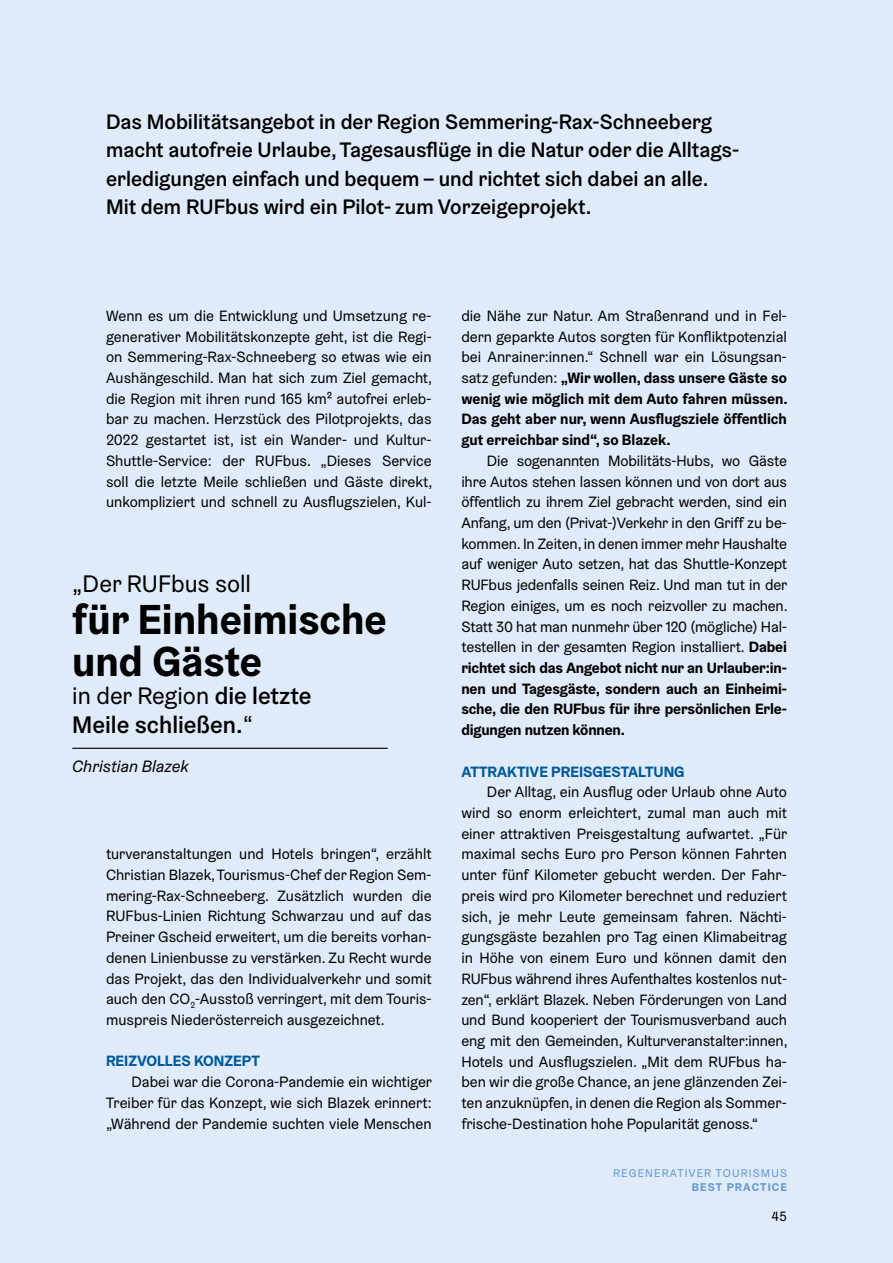
<style>
.page{position:relative;width:893px;height:1263px;background:#dfebf9}
.page>*{position:absolute;margin:0;border:0;box-sizing:border-box;transform-origin:0 0}
.t1{font:700 42px/42px "Graebenbach";color:#000}
.t2{font:500 24px/28.5px "Graebenbach";color:#000}
.t3{font:24px "Graebenbach";color:#000}
.t4{font:500 21px/28.5px "Graebenbach";color:#000}
.t5{font:italic 16.5px "Graebenbach";color:#000}
.t6{font:15px/20.7px "Graebenbach";color:#000;text-align:justify}
.t7{font:700 15px "Graebenbach";color:#00599a}
.t8{font:13.5px "Graebenbach";color:#000}
.t9{font:11.25px "Graebenbach";letter-spacing:.1em;color:#6698d1}
.t10{font:700 11.25px "Graebenbach";letter-spacing:.1em;color:#6698d1}
.s1{font-weight:400}
.s2{font-weight:700}
</style>
<div class="page">
<hr style="left:72px;top:748px;width:316px;height:1px;background:#000">
<p class="t4" style="left:106px;top:107px;width:635px">Das Mobilitätsangebot in der Region Semmering-Rax-Schneeberg macht autofreie Urlaube, Tagesausflüge in die Natur oder die Alltags&shy;erledigungen einfach und bequem – und richtet sich dabei an alle.<br>Mit dem RUFbus wird ein Pilot- zum Vorzeigeprojekt.</p>
<p class="t6" style="left:106px;top:305px;width:328px">Wenn es um die Entwicklung und Umsetzung re&shy;generativer Mobilitätskonzepte geht, ist die Regi&shy;on Semmering-Rax-Schneeberg so etwas wie ein Aushängeschild. Man hat sich zum Ziel gemacht, die Region mit ihren rund 165 km² autofrei erleb&shy;bar zu machen. Herzstück des Pilotprojekts, das 2022 gestartet ist, ist ein Wander- und Kultur-Shuttle-Service: der RUFbus. „Dieses Service soll die letzte Meile schließen und Gäste direkt, unkompliziert und schnell zu Ausflugszielen, Kul-</p>
<h2 class="t3" style="left:72px;top:568px;width:180px">„Der RUFbus soll</h2>
<h1 class="t1" style="left:72px;top:598px;width:316px">für Einheimische und Gäste</h1>
<h2 class="t2" style="left:72px;top:681px;width:241px"><span class="s1">in der Region</span> die letzte<br>Meile schließen.<span class="s1">“</span></h2>
<p class="t5" style="left:72px;top:756px;width:118px">Christian Blazek</p>
<p class="t6" style="left:106px;top:844px;width:327px">turveranstaltungen und Hotels bringen“, erzählt Christian Blazek, Tourismus-Chef der Region Sem&shy;mering-Rax-Schneeberg. Zusätzlich wurden die RUFbus-Linien Richtung Schwarzau und auf das Preiner Gscheid erweitert, um die bereits vorhan&shy;denen Linienbusse zu verstärken. Zu Recht wurde das Projekt, das den Individualverkehr und somit auch den CO<sub>2</sub>-Ausstoß verringert, mit dem Touris&shy;muspreis Niederösterreich ausgezeichnet.</p>
<p class="t7" style="left:106px;top:1051px;width:155px">REIZVOLLES KONZEPT</p>
<p class="t6" style="left:106px;top:1071px;width:327px;text-indent:26px">Dabei war die Corona-Pandemie ein wichtiger Treiber für das Konzept, wie sich Blazek erinnert: „Während der Pandemie suchten viele Menschen</p>
<p class="t6" style="left:461px;top:305px;width:328px">die Nähe zur Natur. Am Straßenrand und in Fel&shy;dern geparkte Autos sorgten für Konfliktpotenzial bei Anrainer:innen.“ Schnell war ein Lösungsan&shy;satz gefunden: <span class="s2">„Wir wollen, dass unsere Gäste so wenig wie möglich mit dem Auto fahren müssen.<br>Das geht aber nur, wenn Ausflugsziele öffentlich gut erreichbar sind“, so Blazek.</span></p>
<p class="t6" style="left:461px;top:450px;width:328px;text-indent:26px">Die sogenannten Mobilitäts-Hubs, wo Gäste ihre Autos stehen lassen können und von dort aus öffentlich zu ihrem Ziel gebracht werden, sind ein Anfang, um den (Privat-)Verkehr in den Griff zu be&shy;kommen. In Zeiten, in denen immer mehr Haushalte auf weniger Auto setzen, hat das Shuttle-Konzept RUFbus jedenfalls seinen Reiz. Und man tut in der Region einiges, um es noch reizvoller zu machen.<br>Statt 30 hat man nunmehr über 120 (mögliche) Hal&shy;testellen in der gesamten Region installiert. <span class="s2">Dabei richtet sich das Angebot nicht nur an Urlauber:in&shy;nen und Tagesgäste, sondern auch an Einheimi&shy;sche, die den RUFbus für ihre persönlichen Erle&shy;digungen nutzen können.</span></p>
<p class="t7" style="left:461px;top:762px;width:225px">ATTRAKTIVE PREISGESTALTUNG</p>
<p class="t6" style="left:461px;top:782px;width:328px;text-indent:26px">Der Alltag, ein Ausflug oder Urlaub ohne Auto wird so enorm erleichtert, zumal man auch mit einer attraktiven Preisgestaltung aufwartet. „Für maximal sechs Euro pro Person können Fahrten unter fünf Kilometer gebucht werden. Der Fahr&shy;preis wird pro Kilometer berechnet und reduziert sich, je mehr Leute gemeinsam fahren. Nächti&shy;gungsgäste bezahlen pro Tag einen Klimabeitrag in Höhe von einem Euro und können damit den RUFbus während ihres Aufenthaltes kostenlos nut&shy;zen“, erklärt Blazek. Neben Förderungen von Land und Bund kooperiert der Tourismusverband auch eng mit den Gemeinden, Kulturveranstalter:innen, Hotels und Ausflugszielen. „Mit dem RUFbus ha&shy;ben wir die große Chance, an jene glänzenden Zei&shy;ten anzuknüpfen, in denen die Region als Sommer&shy;frische-Destination hohe Popularität genoss.“</p>
<p class="t9" style="left:613px;top:1166px;width:175px">REGENERATIVER TOURISMUS</p>
<p class="t10" style="left:692px;top:1179px;width:97px">BEST PRACTICE</p>
<p class="t8" style="left:771px;top:1208px;width:17px">45</p>
</div>
